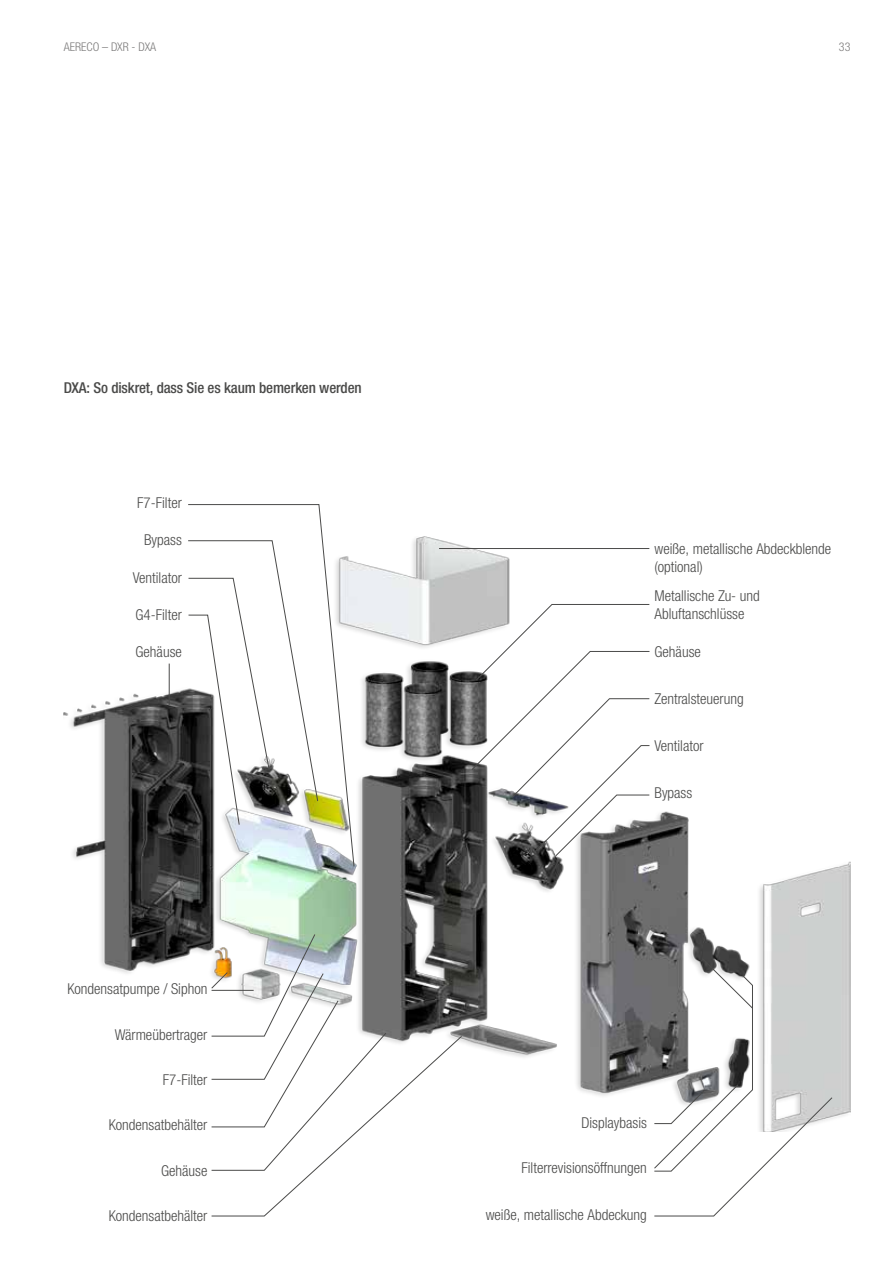
<style>
.page{position:relative;width:893px;height:1263px;background:#fff}
.page>*{position:absolute;margin:0;border:0;box-sizing:border-box;transform-origin:0 0}
.t1{font:300 condensed 15px/18px "Helvetica Neue LTW1 G";color:#4a4a49}
.t2{font:500 condensed 15px "Helvetica Neue LTW1 G";letter-spacing:-.01em;color:#4a4a49}
.t3{font:300 condensed 12px "Helvetica Neue LTW1 G";color:#7c7b7b}
</style>
<div class="page">
<img style="left:64px;top:536px;width:786px;height:583px">
<hr style="left:439px;top:548px;width:210px;height:1px;background:#4a4a49">
<hr style="left:169px;top:663px;width:1px;height:42px;background:#4a4a49">
<svg style="left:654px;top:958px;width:178px;height:258px"></svg>
<svg style="left:471px;top:604px;width:179px;height:252px"></svg>
<svg style="left:188px;top:504px;width:166px;height:363px"></svg>
<svg style="left:188px;top:540px;width:130px;height:285px"></svg>
<svg style="left:211px;top:1036px;width:251px;height:180px"></svg>
<svg style="left:211px;top:934px;width:175px;height:237px"></svg>
<p class="t3" style="left:64px;top:40px;width:94px">AERECO – DXR - DXA</p>
<p class="t3" style="left:839px;top:40px;width:13px">33</p>
<p class="t2" style="left:64px;top:379px;width:299px">DXA: So diskret, dass Sie es kaum bemerken werden</p>
<p class="t1" style="left:137px;top:494px;width:46px">F7-Filter</p>
<p class="t1" style="left:144px;top:531px;width:39px">Bypass</p>
<p class="t1" style="left:133px;top:568px;width:51px">Ventilator</p>
<p class="t1" style="left:136px;top:606px;width:48px">G4-Filter</p>
<p class="t1" style="left:136px;top:643px;width:48px">Gehäuse</p>
<p class="t1" style="left:68px;top:980px;width:141px">Kondensatpumpe / Siphon</p>
<p class="t1" style="left:115px;top:1025px;width:94px">Wärmeübertrager</p>
<p class="t1" style="left:163px;top:1071px;width:46px">F7-Filter</p>
<p class="t1" style="left:109px;top:1116px;width:100px">Kondensatbehälter</p>
<p class="t1" style="left:161px;top:1161px;width:48px">Gehäuse</p>
<p class="t1" style="left:109px;top:1207px;width:100px">Kondensatbehälter</p>
<p class="t1" style="left:654px;top:540px;width:178px">weiße, metallische Abdeckblende (optional)</p>
<p class="t1" style="left:654px;top:587px;width:107px">Metallische Zu- und<br>Abluftanschlüsse</p>
<p class="t1" style="left:654px;top:643px;width:48px">Gehäuse</p>
<p class="t1" style="left:654px;top:690px;width:91px">Zentralsteuerung</p>
<p class="t1" style="left:654px;top:737px;width:51px">Ventilator</p>
<p class="t1" style="left:654px;top:784px;width:39px">Bypass</p>
<p class="t1" style="left:581px;top:1114px;width:67px">Displaybasis</p>
<p class="t1" style="left:521px;top:1158px;width:127px">Filterrevisionsöffnungen</p>
<p class="t1" style="left:486px;top:1206px;width:163px">weiße, metallische Abdeckung</p>
</div>
